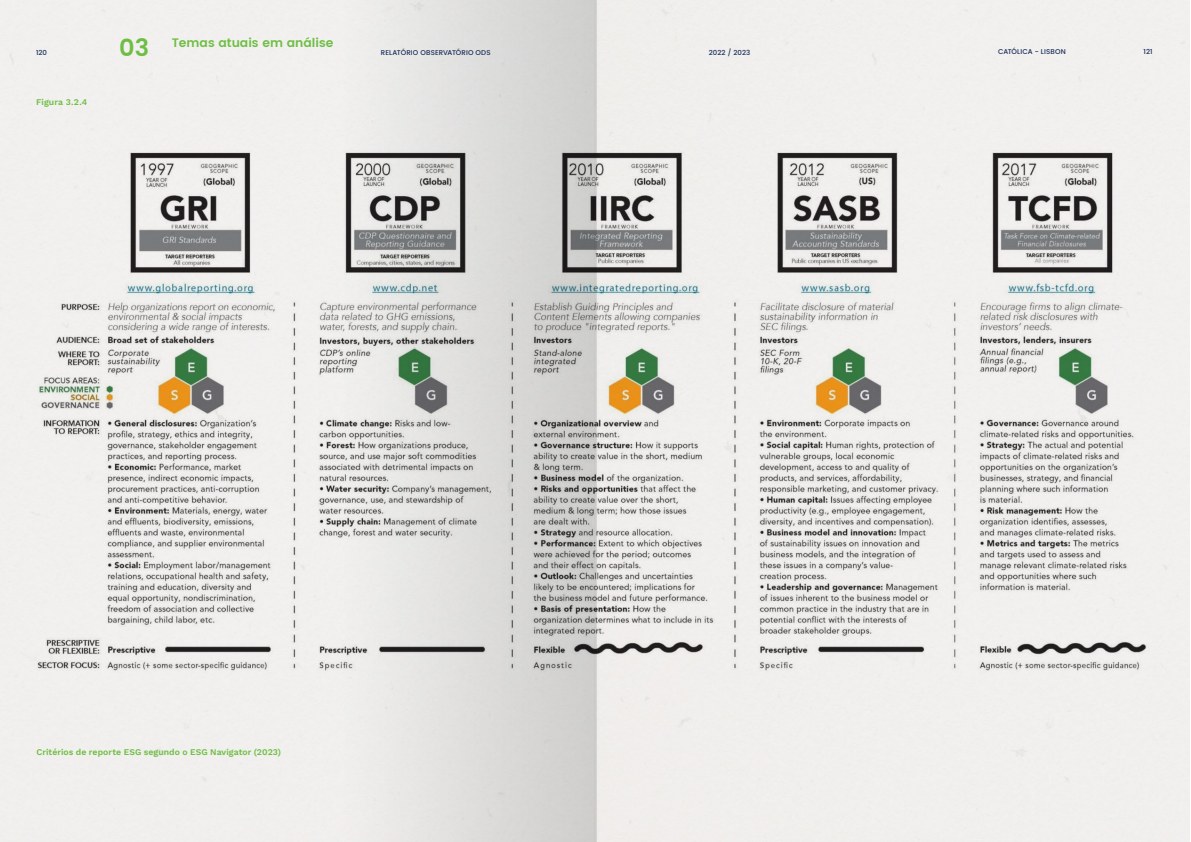
<style>
.page{position:relative;width:1191px;height:842px;background:#fff}
.page>*{position:absolute;margin:0;border:0;box-sizing:border-box;transform-origin:0 0}
.t1{font:600 12.3px "Poppins";color:#6fbe44}
.t2{font:600 8.7px "Work Sans";letter-spacing:.005em;color:#6fbe44}
.t3{font:500 7px "Poppins";letter-spacing:.01em;color:#1b2e5a}
.s1{font-size:24px}
</style>
<div class="page">
<img style="left:36px;top:134px;width:1119px;height:559px">
<h1 class="t1" style="left:119px;top:34px;width:216px"><span class="s1">03</span> Temas atuais em análise</h1>
<p class="t3" style="left:36px;top:47px;width:13px">120</p>
<p class="t3" style="left:381px;top:48px;width:111px">RELATÓRIO OBSERVATÓRIO ODS</p>
<p class="t3" style="left:708px;top:48px;width:43px">2022 / 2023</p>
<p class="t3" style="left:998px;top:47px;width:69px">CATÓLICA - LISBON</p>
<p class="t3" style="left:1143px;top:46px;width:11px">121</p>
<p class="t2" style="left:36px;top:96px;width:53px">Figura 3.2.4</p>
<p class="t2" style="left:36px;top:745px;width:246px">Critérios de reporte ESG segundo o ESG Navigator (2023)</p>
</div>
